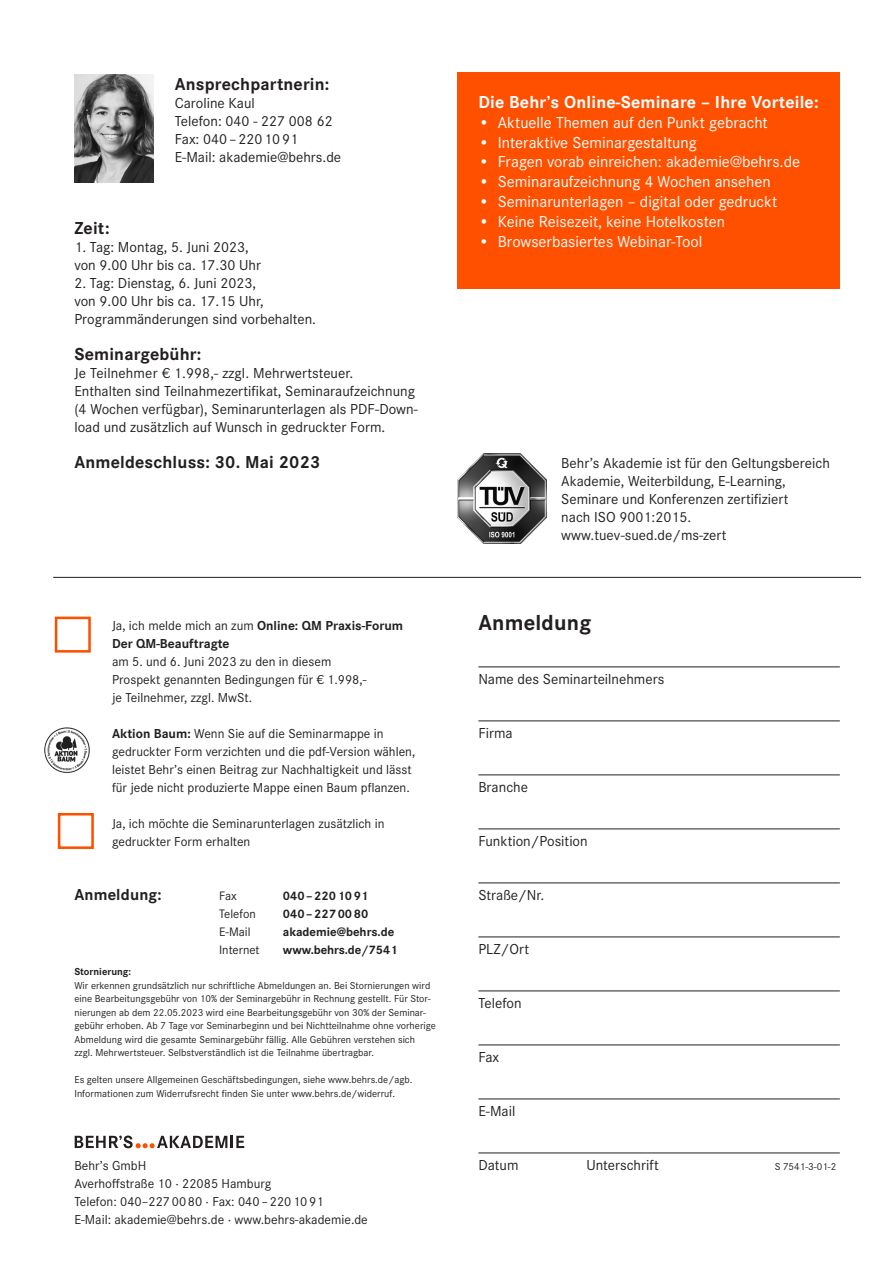
<style>
.page{position:relative;width:893px;height:1263px;background:#fff}
.page>*{position:absolute;margin:0;border:0;box-sizing:border-box;transform-origin:0 0}
.Überschrift_15_pt{font:700 22.5px "Corporate S";letter-spacing:.01em;color:#231f20}
.Überschrift_12_pt{font:700 18px "Corporate S";letter-spacing:.01em;color:#231f20}
.Überschrift___12pt{font:700 18px "Corporate S";letter-spacing:.01em;color:#fff}
.t1{font:16.5px "Corporate S";color:#fff}
.Überschrift_11_pt{font:700 16.5px "Corporate S";letter-spacing:.01em;color:#231f20}
.Fließtext_10_pt{font:15px/18px "Corporate S";color:#231f20}
.Fließtext_9pt{font:15px "Corporate S";color:#231f20}
.Bestellcoupon___Abse{font:15px "Corporate S";color:#231f20}
.Fließtext_10_pt-2{font:13.5px/18px "Corporate S";color:#231f20}
.Fließtext_9pt-2{font:13.5px "Corporate S";color:#231f20}
.Fließtext_10_pt-3{font:700 13.5px/18px "Corporate S";color:#231f20}
.Bestellcoupon___Kont{font:700 12.75px "Corporate S";color:#231f20}
.Bestellcoupon___Kont-2{font:12.75px "Corporate S";color:#231f20}
.Kleingedrucktes_7pt{font:10.5px/13.5px "Corporate S";color:#231f20}
.Bestellcoupon___Abse-2{font:10.5px "Corporate S";color:#231f20}
.Kleingedrucktes_7pt-2{font:700 10.5px "Corporate S";color:#231f20}
.s1{font-weight:400}
.s2{font-weight:700}
</style>
<div class="page">
<svg style="left:75px;top:1135px;width:169px;height:13px"></svg>
<img style="left:74px;top:74px;width:79px;height:109px">
<div style="left:457px;top:72px;width:383px;height:216px;background:#ff5000"></div>
<hr style="left:478px;top:667px;width:362px;height:1px;background:#231f20">
<hr style="left:478px;top:721px;width:362px;height:1px;background:#231f20">
<hr style="left:478px;top:775px;width:362px;height:1px;background:#231f20">
<hr style="left:478px;top:829px;width:362px;height:1px;background:#231f20">
<hr style="left:478px;top:883px;width:362px;height:1px;background:#231f20">
<hr style="left:478px;top:937px;width:362px;height:1px;background:#231f20">
<hr style="left:478px;top:991px;width:362px;height:1px;background:#231f20">
<hr style="left:478px;top:1045px;width:362px;height:1px;background:#231f20">
<hr style="left:478px;top:1099px;width:362px;height:1px;background:#231f20">
<hr style="left:478px;top:1153px;width:362px;height:1px;background:#231f20">
<div style="left:55px;top:617px;width:36px;height:36px;border:3px solid #ff5000"></div>
<div style="left:58px;top:813px;width:36px;height:36px;border:3px solid #ff5000"></div>
<hr style="left:53px;top:577px;width:808px;height:1px;background:#231f20">
<img style="left:457px;top:454px;width:90px;height:90px">
<img style="left:44px;top:727px;width:46px;height:46px">
<p class="Überschrift_12_pt" style="left:175px;top:74px;width:156px">Ansprechpartnerin:</p>
<p class="Fließtext_10_pt" style="left:175px;top:94px;width:82px">Caroline Kaul</p>
<p class="Fließtext_10_pt" style="left:175px;top:112px;width:159px">Telefon: 040 - 227 008 62</p>
<p class="Fließtext_10_pt" style="left:175px;top:130px;width:125px">Fax: 040–2201091</p>
<p class="Fließtext_10_pt" style="left:175px;top:148px;width:168px">E-Mail: akademie@behrs.de</p>
<p class="Überschrift_12_pt" style="left:74px;top:218px;width:37px">Zeit:</p>
<p class="Fließtext_10_pt" style="left:74px;top:238px;width:176px">1. Tag: Montag, 5. Juni 2023,</p>
<p class="Fließtext_10_pt" style="left:74px;top:256px;width:188px">von 9.00 Uhr bis ca. 17.30 Uhr</p>
<p class="Fließtext_10_pt" style="left:74px;top:274px;width:183px">2. Tag: Dienstag, 6. Juni 2023,</p>
<p class="Fließtext_10_pt" style="left:74px;top:292px;width:191px">von 9.00 Uhr bis ca. 17.15 Uhr,</p>
<p class="Fließtext_10_pt" style="left:74px;top:310px;width:243px">Programmänderungen sind vorbehalten.</p>
<p class="Überschrift_12_pt" style="left:74px;top:344px;width:129px">Seminargebühr:</p>
<p class="Fließtext_10_pt" style="left:74px;top:364px;width:280px">Je Teilnehmer € 1.998,- zzgl. Mehrwertsteuer.</p>
<p class="Fließtext_10_pt" style="left:74px;top:382px;width:342px">Enthalten sind Teilnahmezertifikat, Seminaraufzeichnung</p>
<p class="Fließtext_10_pt" style="left:74px;top:400px;width:345px">(4 Wochen verfügbar), Seminarunterlagen als PDF-Down&shy;load und zusätzlich auf Wunsch in gedruckter Form.</p>
<p class="Überschrift_12_pt" style="left:74px;top:452px;width:247px">Anmeldeschluss: 30. Mai 2023</p>
<p class="Fließtext_10_pt-3" style="left:112px;top:617px;width:293px"><span class="s1">Ja, ich melde mich an zum</span> Online: QM Praxis-Forum<br>Der QM-Beauftragte</p>
<p class="Fließtext_10_pt-2" style="left:112px;top:653px;width:221px">am 5. und 6. Juni 2023 zu den in diesem</p>
<p class="Fließtext_10_pt-2" style="left:112px;top:671px;width:256px">Prospekt genannten Bedingungen für € 1.998,-</p>
<p class="Fließtext_10_pt-2" style="left:112px;top:689px;width:142px">je Teilnehmer, zzgl. MwSt.</p>
<p class="Fließtext_10_pt-2" style="left:112px;top:725px;width:305px"><span class="s2">Aktion Baum:</span> Wenn Sie auf die Seminarmappe in gedruckter Form verzichten und die pdf-Version wählen, leistet Behr’s einen Beitrag zur Nachhaltigkeit und lässt für jede nicht produzierte Mappe einen Baum pflanzen.</p>
<p class="Fließtext_10_pt-2" style="left:112px;top:815px;width:274px">Ja, ich möchte die Seminarunterlagen zusätzlich in gedruckter Form erhalten</p>
<p class="Überschrift_11_pt" style="left:74px;top:885px;width:89px">Anmeldung:</p>
<p class="Bestellcoupon___Kont-2" style="left:219px;top:889px;width:19px">Fax</p>
<p class="Bestellcoupon___Kont" style="left:283px;top:888px;width:87px">040–2201091</p>
<p class="Bestellcoupon___Kont-2" style="left:219px;top:907px;width:38px">Telefon</p>
<p class="Bestellcoupon___Kont" style="left:283px;top:906px;width:87px">040–2270080</p>
<p class="Bestellcoupon___Kont-2" style="left:219px;top:925px;width:33px">E-Mail</p>
<p class="Bestellcoupon___Kont" style="left:283px;top:924px;width:113px">akademie@behrs.de</p>
<p class="Bestellcoupon___Kont-2" style="left:219px;top:943px;width:42px">Internet</p>
<p class="Bestellcoupon___Kont" style="left:283px;top:942px;width:116px">www.behrs.de/7541</p>
<p class="Kleingedrucktes_7pt-2" style="left:74px;top:966px;width:58px">Stornierung:</p>
<p class="Kleingedrucktes_7pt" style="left:74px;top:979px;width:363px">Wir erkennen grundsätzlich nur schriftliche Abmeldungen an. Bei Stornierungen wird eine Bearbeitungsgebühr von 10% der Seminargebühr in Rechnung gestellt. Für Stor&shy;nierungen ab dem 22.05.2023 wird eine Bearbeitungsgebühr von 30% der Seminar&shy;gebühr erhoben. Ab 7 Tage vor Seminarbeginn und bei Nichtteilnahme ohne vorherige Abmeldung wird die gesamte Seminargebühr fällig. Alle Gebühren verstehen sich zzgl. Mehrwertsteuer. Selbstverständlich ist die Teilnahme übertragbar.</p>
<p class="Kleingedrucktes_7pt" style="left:74px;top:1073px;width:340px">Es gelten unsere Allgemeinen Geschäftsbedingungen, siehe www.behrs.de/agb.</p>
<p class="Kleingedrucktes_7pt" style="left:74px;top:1087px;width:322px">Informationen zum Widerrufsrecht finden Sie unter www.behrs.de/widerruf.</p>
<p class="Fließtext_9pt-2" style="left:74px;top:1158px;width:73px">Behr’s GmbH</p>
<p class="Fließtext_9pt-2" style="left:74px;top:1176px;width:198px">Averhoffstraße 10 · 22085 Hamburg</p>
<p class="Fließtext_9pt-2" style="left:74px;top:1194px;width:251px">Telefon: 040–2270080 · Fax: 040–2201091</p>
<p class="Fließtext_9pt-2" style="left:74px;top:1212px;width:295px">E-Mail: akademie@behrs.de · www.behrs-akademie.de</p>
<p class="Überschrift___12pt" style="left:478px;top:92px;width:342px">Die Behr’s Online-Seminare – Ihre Vorteile:</p>
<p class="t1" style="left:478px;top:113px;width:291px">• Aktuelle Themen auf den Punkt gebracht</p>
<p class="t1" style="left:478px;top:133px;width:220px">• Interaktive Seminargestaltung</p>
<p class="t1" style="left:478px;top:153px;width:323px">• Fragen vorab einreichen: akademie@behrs.de</p>
<p class="t1" style="left:478px;top:172px;width:294px">• Seminaraufzeichnung 4 Wochen ansehen</p>
<p class="t1" style="left:478px;top:192px;width:300px">• Seminarunterlagen – digital oder gedruckt</p>
<p class="t1" style="left:478px;top:212px;width:248px">• Keine Reisezeit, keine Hotelkosten</p>
<p class="t1" style="left:478px;top:232px;width:226px">• Browserbasiertes Webinar-Tool</p>
<p class="Fließtext_9pt" style="left:561px;top:455px;width:270px">Behr’s Akademie ist für den Geltungsbereich</p>
<p class="Fließtext_9pt" style="left:561px;top:473px;width:226px">Akademie, Weiterbildung, E-Learning,</p>
<p class="Fließtext_9pt" style="left:561px;top:491px;width:229px">Seminare und Konferenzen zertifiziert</p>
<p class="Fließtext_9pt" style="left:561px;top:509px;width:131px">nach ISO 9001:2015.</p>
<p class="Fließtext_9pt" style="left:561px;top:527px;width:167px">www.tuev-sued.de/ms-zert</p>
<p class="Überschrift_15_pt" style="left:478px;top:610px;width:114px">Anmeldung</p>
<p class="Bestellcoupon___Abse" style="left:478px;top:671px;width:187px">Name des Seminarteilnehmers</p>
<p class="Bestellcoupon___Abse" style="left:478px;top:725px;width:36px">Firma</p>
<p class="Bestellcoupon___Abse" style="left:478px;top:779px;width:51px">Branche</p>
<p class="Bestellcoupon___Abse" style="left:478px;top:833px;width:111px">Funktion/Position</p>
<p class="Bestellcoupon___Abse" style="left:478px;top:887px;width:67px">Straße/Nr.</p>
<p class="Bestellcoupon___Abse" style="left:478px;top:941px;width:52px">PLZ/Ort</p>
<p class="Bestellcoupon___Abse" style="left:478px;top:995px;width:45px">Telefon</p>
<p class="Bestellcoupon___Abse" style="left:478px;top:1049px;width:22px">Fax</p>
<p class="Bestellcoupon___Abse" style="left:478px;top:1103px;width:39px">E-Mail</p>
<p class="Bestellcoupon___Abse" style="left:478px;top:1157px;width:42px">Datum</p>
<p class="Bestellcoupon___Abse" style="left:586px;top:1157px;width:74px">Unterschrift</p>
<p class="Bestellcoupon___Abse-2" style="left:775px;top:1161px;width:63px">S 7541-3-01-2</p>
</div>
